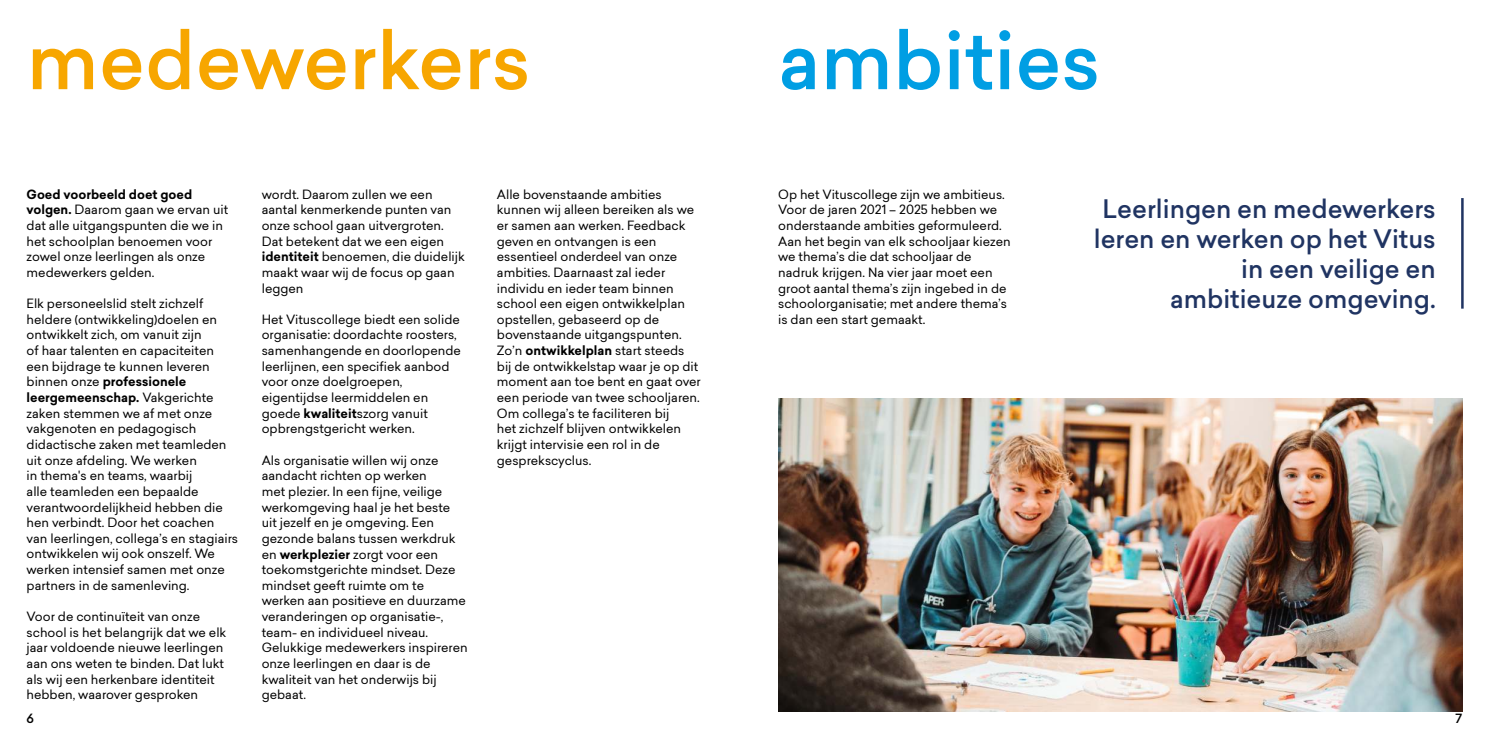
<style>
.page{position:relative;width:1489px;height:745px;background:#fff}
.page>*{position:absolute;margin:0;border:0;box-sizing:border-box;transform-origin:0 0}
.t1{font:500 77.5px "Sailec";color:#f7a600}
.t2{font:500 77.5px "Sailec";color:#009ee3}
.t3{font:500 25px/30px "Sailec";color:#203462;text-align:right}
.t4{font:12.5px/15.6px "Sailec";color:#000}
.t5{font:500 12.5px "Sailec";color:#000}
.s1{font-weight:700}
</style>
<div class="page">
<img style="left:778px;top:398px;width:684px;height:312px">
<hr style="left:1460px;top:198px;width:3px;height:110px;background:#203462">
<h1 class="t1" style="left:27px;top:28px;width:505px">medewerkers</h1>
<h1 class="t2" style="left:778px;top:28px;width:324px">ambities</h1>
<p class="t4" style="left:27px;top:187px;width:203px"><span class="s1">Goed voorbeeld doet goed volgen.</span> Daarom gaan we ervan uit dat alle uitgangspunten die we in het schoolplan benoemen voor zowel onze leerlingen als onze medewerkers gelden.</p>
<p class="t4" style="left:27px;top:297px;width:213px">Elk personeelslid stelt zichzelf heldere (ontwikkeling)doelen en ontwikkelt zich, om vanuit zijn<br>of haar talenten en capaciteiten een bijdrage te kunnen leveren binnen onze <span class="s1">professionele leergemeenschap.</span> Vakgerichte zaken stemmen we af met onze vakgenoten en pedagogisch didactische zaken met teamleden uit onze afdeling. We werken<br>in thema's en teams, waarbij<br>alle teamleden een bepaalde verantwoordelijkheid hebben die hen verbindt. Door het coachen van leerlingen, collega’s en stagiairs ontwikkelen wij ook onszelf. We werken intensief samen met onze partners in de samenleving.</p>
<p class="t4" style="left:27px;top:609px;width:201px">Voor de continuïteit van onze school is het belangrijk dat we elk jaar voldoende nieuwe leerlingen aan ons weten te binden. Dat lukt als wij een herkenbare identiteit hebben, waarover gesproken</p>
<p class="t4" style="left:262px;top:187px;width:205px">wordt. Daarom zullen we een aantal kenmerkende punten van onze school gaan uitvergroten.<br>Dat betekent dat we een eigen <span class="s1">identiteit</span> benoemen, die duidelijk maakt waar wij de focus op gaan leggen</p>
<p class="t4" style="left:262px;top:312px;width:201px">Het Vituscollege biedt een solide organisatie: doordachte roosters, samenhangende en doorlopende leerlijnen, een specifiek aanbod voor onze doelgroepen, eigentijdse leermiddelen en goede <span class="s1">kwaliteit</span>szorg vanuit opbrengstgericht werken.</p>
<p class="t4" style="left:262px;top:453px;width:207px">Als organisatie willen wij onze aandacht richten op werken<br>met plezier. In een fijne, veilige werkomgeving haal je het beste uit jezelf en je omgeving. Een gezonde balans tussen werkdruk en <span class="s1">werkplezier</span> zorgt voor een toekomstgerichte mindset. Deze mindset geeft ruimte om te werken aan positieve en duurzame veranderingen op organisatie-, team- en individueel niveau.<br>Gelukkige medewerkers inspireren onze leerlingen en daar is de kwaliteit van het onderwijs bij gebaat.</p>
<p class="t4" style="left:497px;top:187px;width:205px">Alle bovenstaande ambities kunnen wij alleen bereiken als we er samen aan werken. Feedback geven en ontvangen is een essentieel onderdeel van onze ambities. Daarnaast zal ieder individu en ieder team binnen school een eigen ontwikkelplan opstellen, gebaseerd op de bovenstaande uitgangspunten.<br>Zo’n <span class="s1">ontwikkelplan</span> start steeds bij de ontwikkelstap waar je op dit moment aan toe bent en gaat over een periode van twee schooljaren.<br>Om collega’s te faciliteren bij<br>het zichzelf blijven ontwikkelen krijgt intervisie een rol in de gesprekscyclus.</p>
<p class="t4" style="left:778px;top:187px;width:234px">Op het Vituscollege zijn we ambitieus.<br>Voor de jaren 2021 – 2025 hebben we onderstaande ambities geformuleerd.<br>Aan het begin van elk schooljaar kiezen we thema’s die dat schooljaar de nadruk krijgen. Na vier jaar moet een groot aantal thema’s zijn ingebed in de schoolorganisatie; met andere thema’s is dan een start gemaakt.</p>
<h2 class="t3" style="left:1093px;top:196px;width:343px">Leerlingen en medewerkers leren en werken op het Vitus in een veilige en<br>ambitieuze omgeving.</h2>
<p class="t5" style="left:27px;top:712px;width:9px">6</p>
<p class="t5" style="left:1455px;top:712px;width:8px">7</p>
</div>
